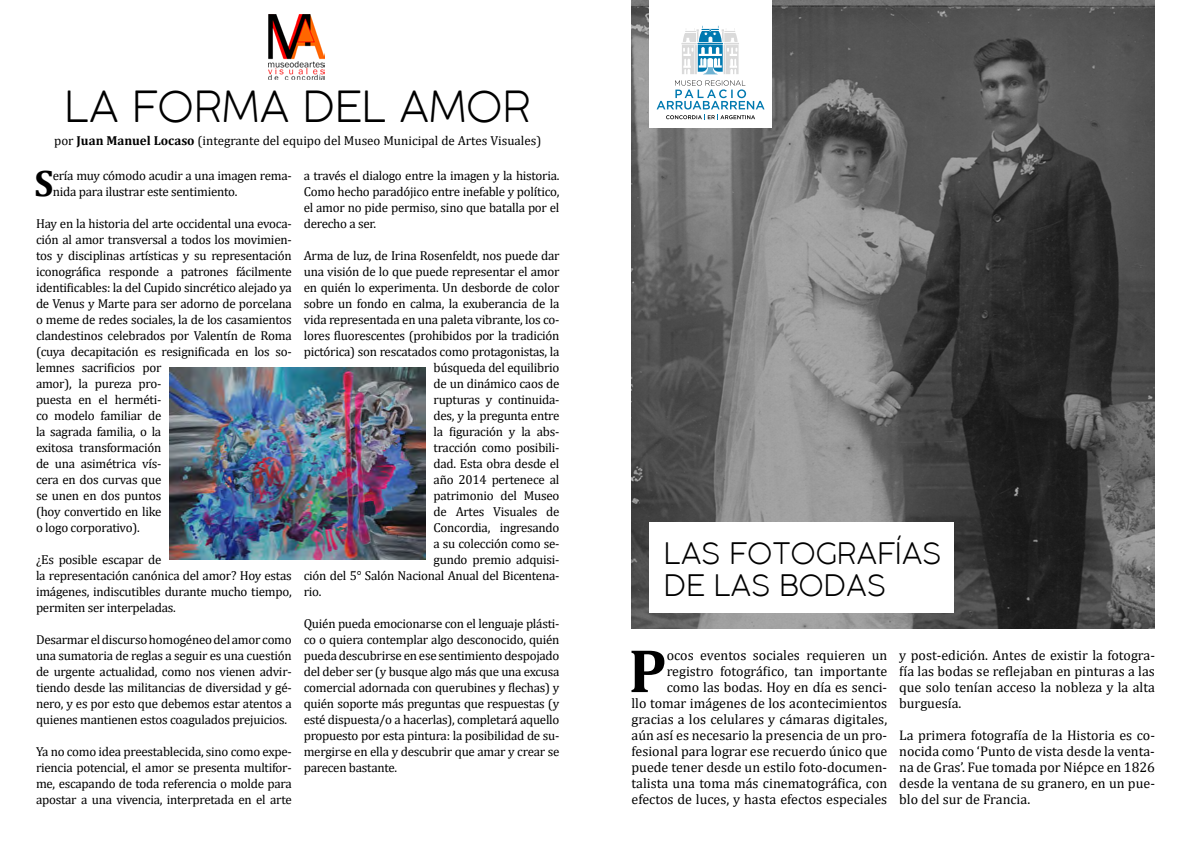
<style>
.page{position:relative;width:1191px;height:842px;background:#fff}
.page>*{position:absolute;margin:0;border:0;box-sizing:border-box;transform-origin:0 0}
.t1{font:700 62px "Cambria";color:#000}
.t2{font:200 42px "COCOGOOSE";color:#000}
.t3{font:700 37px "Cambria";color:#000}
.t4{font:200 29px/32px "COCOGOOSE";color:#000}
.t5{font:14px/16px "Cambria";color:#000;text-align:justify}
.t6{font:13px/16px "Cambria";letter-spacing:-.02em;color:#000;text-align:justify}
.t7{font:13px "Cambria";color:#000}
.s1{font-weight:700}
</style>
<div class="page">
<img style="left:170px;top:367px;width:255px;height:192px">
<img style="left:269px;top:14px;width:56px;height:65px">
<img style="left:631px;top:0;width:524px;height:628px">
<div style="left:649px;top:522px;width:305px;height:90px;background:#fff"></div>
<div style="left:649px;top:0;width:122px;height:127px;background:#fff"></div>
<svg style="left:656px;top:80px;width:108px;height:40px"></svg>
<svg style="left:681px;top:26px;width:58px;height:48px"></svg>
<h2 class="t2" style="left:65px;top:77px;width:467px">LA FORMA DEL AMOR</h2>
<p class="t7" style="left:54px;top:133px;width:489px">por <span class="s1">Juan Manuel Locaso</span> (integrante del equipo del Museo Municipal de Artes Visuales)</p>
<h3 class="t3" style="left:34px;top:157px;width:20px">S</h3>
<p class="t6" style="left:53px;top:168px;width:240px">ería muy cómodo acudir a una imagen rema&shy;nida para ilustrar este sentimiento.</p>
<p class="t6" style="left:36px;top:216px;width:257px;text-align:left">Hay en la historia del arte occidental una evoca&shy;ción al amor transversal a todos los movimien&shy;tos y disciplinas artísticas y su representación iconográfica responde a patrones fácilmente identificables: la del Cupido sincrético alejado ya de Venus y Marte para ser adorno de porcelana o meme de redes sociales, la de los casamientos clandestinos celebrados por Valentín de Roma (cuya decapitación es resignificada en los so&shy;lemnes sacrificios por<br>amor), la pureza pro-<br>puesta en el herméti-<br>co modelo familiar de<br>la sagrada familia, o la<br>exitosa transformación<br>de una asimétrica vís-<br>cera en dos curvas que<br>se unen en dos puntos<br>(hoy convertido en like<br>o logo corporativo).</p>
<p class="t6" style="left:36px;top:552px;width:257px;text-align:left">¿Es posible escapar de<br>la representación canónica del amor? Hoy estas imágenes, indiscutibles durante mucho tiempo, permiten ser interpeladas.</p>
<p class="t6" style="left:36px;top:632px;width:257px">Desarmar el discurso homogéneo del amor como una sumatoria de reglas a seguir es una cuestión de urgente actualidad, como nos vienen advir&shy;tiendo desde las militancias de diversidad y gé&shy;nero, y es por esto que debemos estar atentos a quienes mantienen estos coagulados prejuicios.</p>
<p class="t6" style="left:36px;top:744px;width:257px">Ya no como idea preestablecida, sino como expe&shy;riencia potencial, el amor se presenta multifor&shy;me, escapando de toda referencia o molde para apostar a una vivencia, interpretada en el arte</p>
<p class="t6" style="left:304px;top:168px;width:257px">a través el dialogo entre la imagen y la historia.<br>Como hecho paradójico entre inefable y político, el amor no pide permiso, sino que batalla por el derecho a ser.</p>
<p class="t6" style="left:304px;top:248px;width:257px">Arma de luz, de Irina Rosenfeldt, nos puede dar</p>
<p class="t6" style="left:304px;top:264px;width:257px">una visión de lo que puede representar el amor</p>
<p class="t6" style="left:304px;top:280px;width:257px">en quién lo experimenta. Un desborde de color</p>
<p class="t6" style="left:304px;top:296px;width:257px">sobre un fondo en calma, la exuberancia de la</p>
<p class="t6" style="left:304px;top:312px;width:257px">vida representada en una paleta vibrante, los co-</p>
<p class="t6" style="left:304px;top:328px;width:257px">lores fluorescentes (prohibidos por la tradición</p>
<p class="t6" style="left:304px;top:344px;width:257px">pictórica) son rescatados como protagonistas, la</p>
<p class="t6" style="left:433px;top:360px;width:127px">búsqueda del equilibrio</p>
<p class="t6" style="left:433px;top:376px;width:127px">de un dinámico caos de</p>
<p class="t6" style="left:433px;top:392px;width:127px">rupturas y continuida-</p>
<p class="t6" style="left:433px;top:408px;width:127px">des, y la pregunta entre</p>
<p class="t6" style="left:433px;top:424px;width:127px">la figuración y la abs-</p>
<p class="t6" style="left:433px;top:440px;width:127px">tracción como posibili-</p>
<p class="t6" style="left:433px;top:456px;width:127px">dad. Esta obra desde el</p>
<p class="t6" style="left:433px;top:472px;width:127px">año 2014 pertenece al</p>
<p class="t6" style="left:433px;top:488px;width:127px">patrimonio del Museo</p>
<p class="t6" style="left:433px;top:504px;width:127px">de Artes Visuales de</p>
<p class="t6" style="left:433px;top:520px;width:127px">Concordia, ingresando</p>
<p class="t6" style="left:433px;top:536px;width:127px">a su colección como se-</p>
<p class="t6" style="left:433px;top:552px;width:127px">gundo premio adquisi-</p>
<p class="t6" style="left:304px;top:568px;width:257px">ción del 5° Salón Nacional Anual del Bicentena-</p>
<p class="t6" style="left:304px;top:584px;width:19px">rio.</p>
<p class="t6" style="left:304px;top:616px;width:257px">Quién pueda emocionarse con el lenguaje plásti&shy;co o quiera contemplar algo desconocido, quién pueda descubrirse en ese sentimiento despojado del deber ser (y busque algo más que una excusa comercial adornada con querubines y flechas) y quién soporte más preguntas que respuestas (y esté dispuesta/o a hacerlas), completará aquello propuesto por esta pintura: la posibilidad de su&shy;mergirse en ella y descubrir que amar y crear se parecen bastante.</p>
<h3 class="t4" style="left:664px;top:537px;width:279px">LAS FOTOGRAFÍAS<br>DE LAS BODAS</h3>
<p class="t5" style="left:631px;top:647px;width:257px;text-align:right">ocos eventos sociales requieren un registro fotográfico, tan importante como las bodas. Hoy en día es senci-<br>llo tomar imágenes de los acontecimientos gracias a los celulares y cámaras digitales, aún así es necesario la presencia de un pro&shy;fesional para lograr ese recuerdo único que puede tener desde un estilo foto-documen&shy;talista una toma más cinematográfica, con efectos de luces, y hasta efectos especiales</p>
<p class="t5" style="left:899px;top:647px;width:257px">y post-edición. Antes de existir la fotogra&shy;fía las bodas se reflejaban en pinturas a las que solo tenían acceso la nobleza y la alta burguesía.</p>
<h1 class="t1" style="left:628px;top:627px;width:40px">P</h1>
<p class="t5" style="left:899px;top:727px;width:257px">La primera fotografía de la Historia es co&shy;nocida como ‘Punto de vista desde la venta&shy;na de Gras’. Fue tomada por Niépce en 1826 desde la ventana de su granero, en un pue&shy;blo del sur de Francia.</p>
</div>
